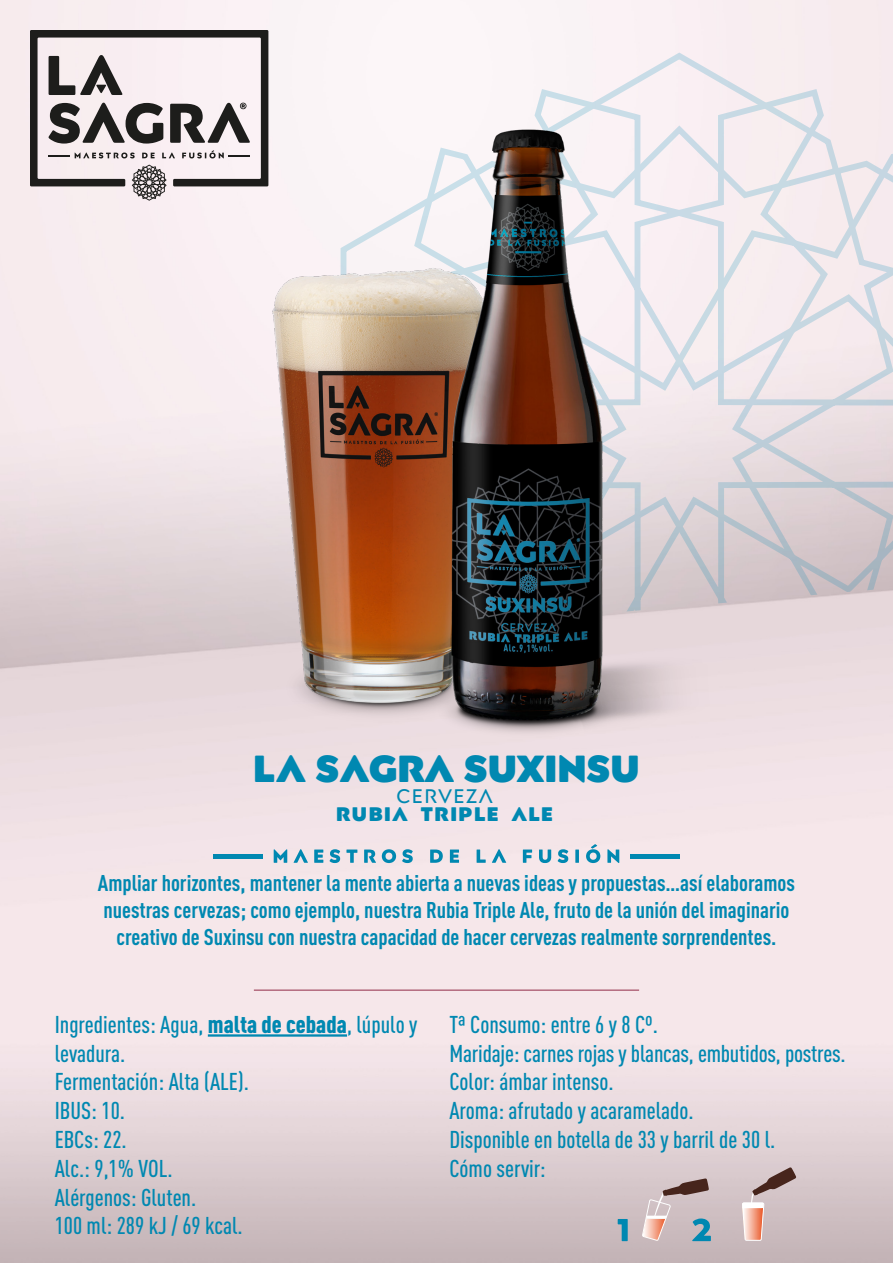
<style>
.page{position:relative;width:893px;height:1263px;background:#fff}
.page>*{position:absolute;margin:0;border:0;box-sizing:border-box;transform-origin:0 0}
.t1{font:900 37.5px "Posterama 2001 W04";color:#0088b1}
.t2{font:500 condensed 24px/28.8px "DIN Pro";color:#0088b1}
.t3{font:700 condensed 22.5px/27px "DIN Pro";color:#0088b1;text-align:center}
.t4{font:900 19.5px "Posterama 2001 W04";letter-spacing:.08em;color:#0088b1}
.t5{font:19.5px "Posterama 2001 W04";letter-spacing:.08em;color:#0088b1}
.s1{font-weight:900}
</style>
<div class="page">
<img style="left:0;top:0;width:893px;height:1263px">
<div style="left:724px;top:53px;width:119px;height:32px;background:#f8edef"></div>
<svg style="left:724px;top:85px;width:169px;height:561px;background:#e5dde1"></svg>
<img style="left:168px;top:32px;width:556px;height:740px">
<hr style="left:208px;top:1034px;width:139px;height:3px;background:#0088b1">
<svg style="left:274px;top:849px;width:13px;height:14px"></svg>
<svg style="left:294px;top:849px;width:14px;height:14px"></svg>
<svg style="left:314px;top:849px;width:9px;height:14px"></svg>
<svg style="left:330px;top:849px;width:10px;height:14px"></svg>
<svg style="left:346px;top:849px;width:11px;height:14px"></svg>
<svg style="left:364px;top:849px;width:12px;height:14px"></svg>
<svg style="left:382px;top:849px;width:14px;height:14px"></svg>
<svg style="left:402px;top:849px;width:11px;height:14px"></svg>
<svg style="left:430px;top:849px;width:13px;height:14px"></svg>
<svg style="left:450px;top:849px;width:9px;height:14px"></svg>
<svg style="left:477px;top:849px;width:9px;height:14px"></svg>
<svg style="left:492px;top:849px;width:14px;height:14px"></svg>
<svg style="left:523px;top:849px;width:9px;height:14px"></svg>
<svg style="left:539px;top:849px;width:12px;height:14px"></svg>
<svg style="left:558px;top:849px;width:10px;height:14px"></svg>
<svg style="left:575px;top:849px;width:4px;height:14px"></svg>
<svg style="left:586px;top:844px;width:14px;height:19px"></svg>
<svg style="left:607px;top:849px;width:12px;height:14px"></svg>
<hr style="left:213px;top:854px;width:50px;height:4px;background:#0088b1">
<hr style="left:630px;top:854px;width:50px;height:4px;background:#0088b1">
<svg style="left:30px;top:30px;width:238px;height:171px"></svg>
<svg style="left:742px;top:1167px;width:55px;height:74px;background:#c8b0ae"></svg>
<svg style="left:618px;top:1219px;width:10px;height:22px"></svg>
<svg style="left:642px;top:1178px;width:69px;height:63px;background:#baaeb0"></svg>
<h1 class="t1" style="left:253px;top:742px;width:388px">LA SAGRA SUXINSU</h1>
<p class="t5" style="left:397px;top:784px;width:97px">CERVEZA</p>
<p class="t4" style="left:336px;top:800px;width:218px">RUBIA TRIPLE ALE</p>
<p class="t3" style="left:98px;top:868px;width:699px">Ampliar horizontes, mantener la mente abierta a nuevas ideas y propuestas…así elaboramos nuestras cervezas; como ejemplo, nuestra Rubia Triple Ale, fruto de la unión del imaginario creativo de Suxinsu con nuestra capacidad de hacer cervezas realmente sorprendentes.</p>
<p class="t2" style="left:55px;top:1008px;width:364px">Ingredientes: Agua, <span class="s1">malta de cebada</span>, lúpulo y levadura.<br>Fermentación: Alta (ALE).<br>IBUS: 10.<br>EBCs: 22.<br>Alc.: 9,1% VOL.<br>Alérgenos: Gluten.<br>100 ml: 289 kJ / 69 kcal.</p>
<p class="t2" style="left:449px;top:1008px;width:398px">Tª Consumo: entre 6 y 8 Cº.<br>Maridaje: carnes rojas y blancas, embutidos, postres.<br>Color: ámbar intenso.<br>Aroma: afrutado y acaramelado.<br>Disponible en botella de 33 y barril de 30 l.<br>Cómo servir:</p>
</div>
